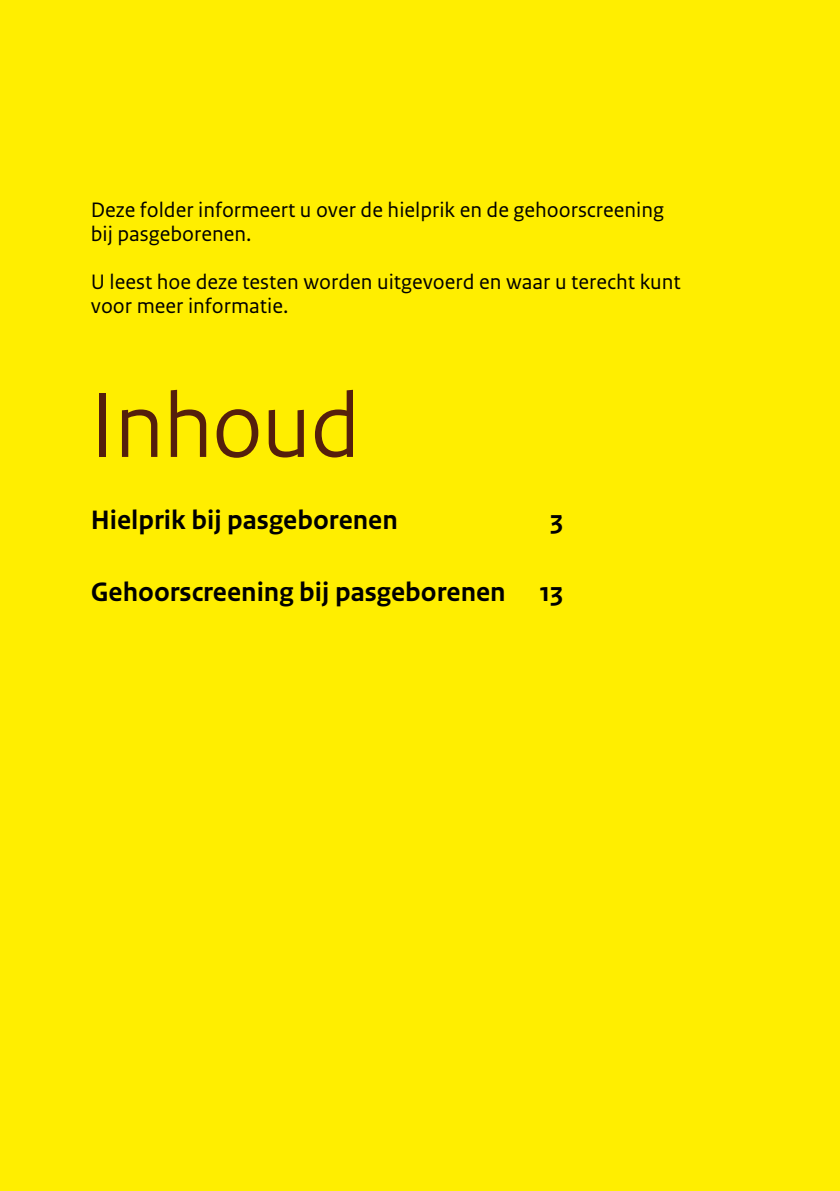
<style>
.page{position:relative;width:840px;height:1191px;background:#fff}
.page>*{position:absolute;margin:0;border:0;box-sizing:border-box;transform-origin:0 0}
._03_RIVM_Hoofdstukko{font:96px "Rijksoverheid Sans Heading";color:#551f0c}
._05_RIVM_Paragraafko{font:700 28px "Rijksoverheid Sans Text";color:#000}
._06_RIVM_Alineakop_h{font:22px/24px "Rijksoverheid Sans Text";color:#000}
</style>
<div class="page">
<div style="left:0;top:0;width:839px;height:1191px;background:#fe0"></div>
<p class="_06_RIVM_Alineakop_h" style="left:91px;top:198px;width:574px">Deze folder informeert u over de hielprik en de gehoorscreening bij pasgeborenen.</p>
<p class="_06_RIVM_Alineakop_h" style="left:91px;top:270px;width:591px">U leest hoe deze testen worden uitgevoerd en waar u terecht kunt voor meer informatie.</p>
<p class="_03_RIVM_Hoofdstukko" style="left:91px;top:370px;width:270px">Inhoud</p>
<p class="_05_RIVM_Paragraafko" style="left:91px;top:504px;width:308px">Hielprik bij pasgeborenen</p>
<p class="_05_RIVM_Paragraafko" style="left:550px;top:504px;width:14px">3</p>
<p class="_05_RIVM_Paragraafko" style="left:91px;top:576px;width:473px">Gehoorscreening bij pasgeborenen 13</p>
</div>
